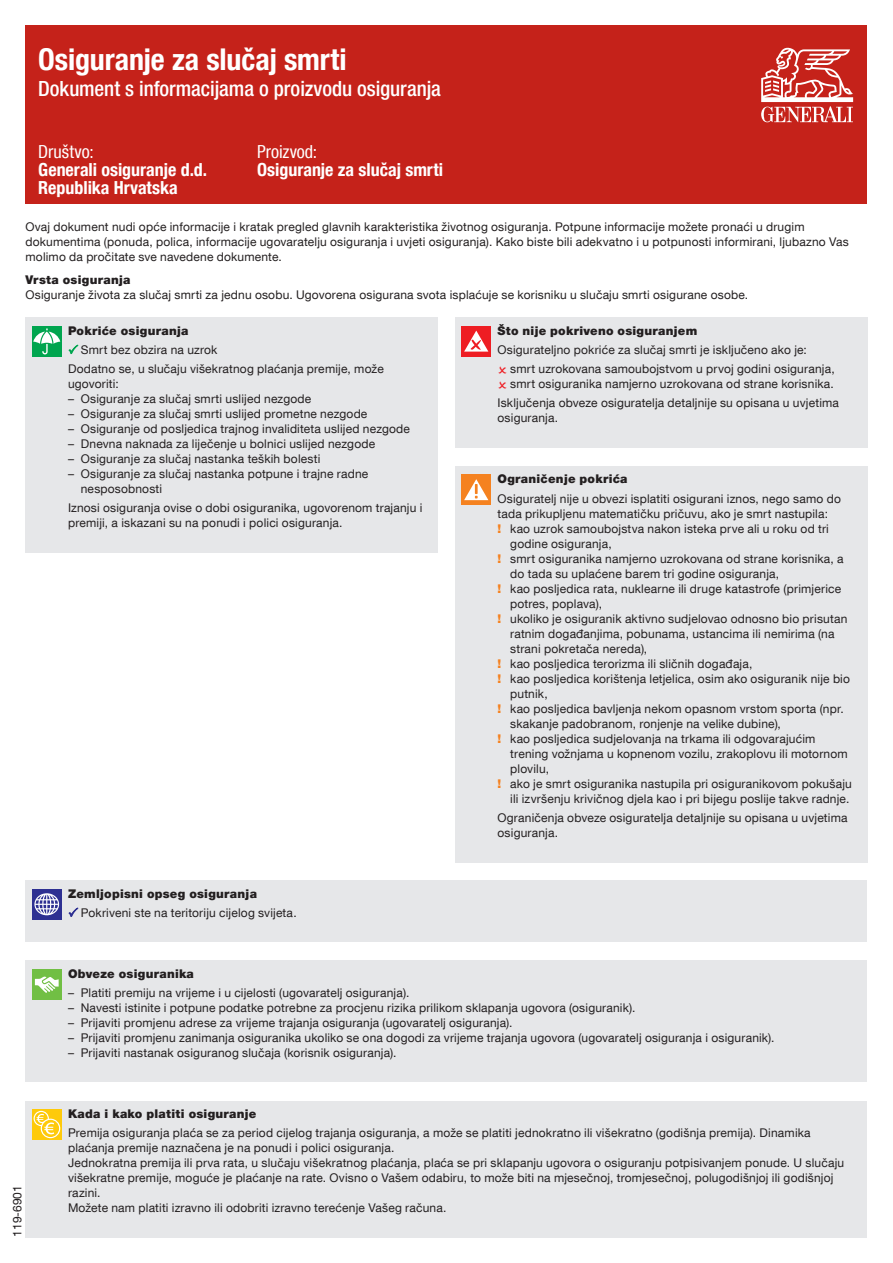
<style>
.page{position:relative;width:893px;height:1263px;background:#fff}
.page>*{position:absolute;margin:0;border:0;box-sizing:border-box;transform-origin:0 0}
.t1{font:700 condensed 30px "Helvetica Neue LT Com";letter-spacing:-.005em;color:#fff}
.t2{font:500 condensed 21px "Helvetica Neue LT Com";color:#fff}
.t3{font:700 condensed 18px/18px "Helvetica Neue LT Com";color:#fff}
.t4{font:condensed 18px "Helvetica Neue LT Com";color:#fff}
.t5{font:12px/15px "Helvetica Neue LT Com";letter-spacing:.015em;color:#231f20}
.t6{font:900 12px "Helvetica Neue LT Com";letter-spacing:.025em;color:#231f20}
.s1{font-weight:900;color:#f58220}
</style>
<div class="page">
<div style="left:26px;top:26px;width:841px;height:178px;background:#c5221a"></div>
<svg style="left:761px;top:47px;width:92px;height:75px"></svg>
<div style="left:26px;top:318px;width:412px;height:235px;background:#e6e7e9"></div>
<div style="left:32px;top:326px;width:30px;height:31px;background:#00a54f"></div>
<svg style="left:33px;top:328px;width:27px;height:26px"></svg>
<div style="left:455px;top:318px;width:412px;height:130px;background:#e6e7e9"></div>
<div style="left:461px;top:326px;width:30px;height:31px;background:#ee1d23"></div>
<svg style="left:464px;top:331px;width:24px;height:21px"></svg>
<div style="left:455px;top:466px;width:412px;height:396px;background:#e6e7e9"></div>
<div style="left:461px;top:475px;width:30px;height:30px;background:#f58220"></div>
<svg style="left:464px;top:479px;width:24px;height:21px"></svg>
<div style="left:26px;top:880px;width:841px;height:62px;background:#e6e7e9"></div>
<div style="left:32px;top:889px;width:30px;height:30px;background:#2e3092"></div>
<svg style="left:34px;top:893px;width:25px;height:22px"></svg>
<div style="left:26px;top:960px;width:841px;height:122px;background:#e6e7e9"></div>
<div style="left:32px;top:969px;width:30px;height:30px;background:#71bf44"></div>
<svg style="left:35px;top:976px;width:24px;height:17px"></svg>
<div style="left:26px;top:1100px;width:841px;height:137px;background:#e6e7e9"></div>
<div style="left:32px;top:1109px;width:30px;height:31px;background:#feca0a"></div>
<svg style="left:34px;top:1111px;width:26px;height:27px"></svg>
<h1 class="t1" style="left:38px;top:49px;width:310px">Osiguranje za slučaj smrti</h1>
<h2 class="t2" style="left:38px;top:81px;width:404px">Dokument s informacijama o proizvodu osiguranja</h2>
<h3 class="t4" style="left:38px;top:145px;width:57px">Društvo:</h3>
<h3 class="t3" style="left:38px;top:163px;width:170px">Generali osiguranje d.d.<br>Republika Hrvatska</h3>
<h3 class="t4" style="left:257px;top:145px;width:61px">Proizvod:</h3>
<h3 class="t3" style="left:257px;top:163px;width:187px">Osiguranje za slučaj smrti</h3>
<p class="t5" style="left:26px;top:221px;width:825px">Ovaj dokument nudi opće informacije i kratak pregled glavnih karakteristika životnog osiguranja. Potpune informacije možete pronaći u drugim dokumentima (ponuda, polica, informacije ugovaratelju osiguranja i uvjeti osiguranja). Kako biste bili adekvatno i u potpunosti informirani, ljubazno Vas molimo da pročitate sve navedene dokumente.</p>
<p class="t6" style="left:26px;top:276px;width:107px">Vrsta osiguranja</p>
<p class="t5" style="left:26px;top:289px;width:724px">Osiguranje života za slučaj smrti za jednu osobu. Ugovorena osigurana svota isplaćuje se korisniku u slučaju smrti osigurane osobe.</p>
<p class="t6" style="left:68px;top:326px;width:122px">Pokriće osiguranja</p>
<p class="t5" style="left:68px;top:342px;width:317px;line-height:19.2px;text-indent:13px">Smrt bez obzira na uzrok<br>Dodatno se, u slučaju višekratnog plaćanja premije, može</p>
<p class="t5" style="left:68px;top:378px;width:52px">ugovoriti:</p>
<p class="t5" style="left:68px;top:393px;width:245px">– Osiguranje za slučaj smrti uslijed nezgode</p>
<p class="t5" style="left:68px;top:408px;width:301px">– Osiguranje za slučaj smrti uslijed prometne nezgode</p>
<p class="t5" style="left:68px;top:423px;width:343px">– Osiguranje od posljedica trajnog invaliditeta uslijed nezgode</p>
<p class="t5" style="left:68px;top:438px;width:309px">– Dnevna naknada za liječenje u bolnici uslijed nezgode</p>
<p class="t5" style="left:68px;top:453px;width:254px">– Osiguranje za slučaj nastanka teških bolesti</p>
<p class="t5" style="left:81px;top:468px;width:289px;text-indent:-13px">– Osiguranje za slučaj nastanka potpune i trajne radne nesposobnosti</p>
<p class="t5" style="left:68px;top:502px;width:356px">Iznosi osiguranja ovise o dobi osiguranika, ugovorenom trajanju i premiji, a iskazani su na ponudi i polici osiguranja.</p>
<p class="t6" style="left:497px;top:326px;width:201px">Što nije pokriveno osiguranjem</p>
<p class="t5" style="left:510px;top:342px;width:326px;line-height:19.2px;text-indent:-13px">Osigurateljno pokriće za slučaj smrti je isključeno ako je: smrt uzrokovana samoubojstvom u prvoj godini osiguranja,</p>
<p class="t5" style="left:497px;top:376px;width:343px;line-height:19.2px;text-indent:13px">smrt osiguranika namjerno uzrokovana od strane korisnika.<br>Isključenja obveze osiguratelja detaljnije su opisana u uvjetima</p>
<p class="t5" style="left:497px;top:412px;width:62px">osiguranja.</p>
<p class="t6" style="left:497px;top:475px;width:132px">Ograničenje pokrića</p>
<p class="t5" style="left:497px;top:492px;width:345px">Osiguratelj nije u obvezi isplatiti osigurani iznos, nego samo do</p>
<p class="t5" style="left:497px;top:507px;width:332px">tada prikupljenu matematičku pričuvu, ako je smrt nastupila:</p>
<p class="t5" style="left:497px;top:522px;width:333px"><span class="s1">!</span> kao uzrok samoubojstva nakon isteka prve ali u roku od tri</p>
<p class="t5" style="left:510px;top:537px;width:103px">godine osiguranja,</p>
<p class="t5" style="left:497px;top:552px;width:348px"><span class="s1">!</span> smrt osiguranika namjerno uzrokovana od strane korisnika, a</p>
<p class="t5" style="left:510px;top:567px;width:270px">do tada su uplaćene barem tri godine osiguranja,</p>
<p class="t5" style="left:497px;top:582px;width:345px"><span class="s1">!</span> kao posljedica rata, nuklearne ili druge katastrofe (primjerice</p>
<p class="t5" style="left:510px;top:597px;width:93px">potres, poplava),</p>
<p class="t5" style="left:497px;top:612px;width:351px"><span class="s1">!</span> ukoliko je osiguranik aktivno sudjelovao odnosno bio prisutan</p>
<p class="t5" style="left:510px;top:627px;width:326px">ratnim događanjima, pobunama, ustancima ili nemirima (na</p>
<p class="t5" style="left:510px;top:642px;width:139px">strani pokretača nereda),</p>
<p class="t5" style="left:497px;top:657px;width:256px"><span class="s1">!</span> kao posljedica terorizma ili sličnih događaja,</p>
<p class="t5" style="left:497px;top:672px;width:354px"><span class="s1">!</span> kao posljedica korištenja letjelica, osim ako osiguranik nije bio</p>
<p class="t5" style="left:510px;top:687px;width:39px">putnik,</p>
<p class="t5" style="left:497px;top:702px;width:348px"><span class="s1">!</span> kao posljedica bavljenja nekom opasnom vrstom sporta (npr.</p>
<p class="t5" style="left:510px;top:717px;width:272px">skakanje padobranom, ronjenje na velike dubine),</p>
<p class="t5" style="left:497px;top:732px;width:319px"><span class="s1">!</span> kao posljedica sudjelovanja na trkama ili odgovarajućim</p>
<p class="t5" style="left:510px;top:747px;width:339px">trening vožnjama u kopnenom vozilu, zrakoplovu ili motornom</p>
<p class="t5" style="left:510px;top:762px;width:40px">plovilu,</p>
<p class="t5" style="left:497px;top:777px;width:356px"><span class="s1">!</span> ako je smrt osiguranika nastupila pri osiguranikovom pokušaju</p>
<p class="t5" style="left:510px;top:792px;width:341px">ili izvršenju krivičnog djela kao i pri bijegu poslije takve radnje.</p>
<p class="t5" style="left:497px;top:812px;width:352px">Ograničenja obveze osiguratelja detaljnije su opisana u uvjetima osiguranja.</p>
<p class="t6" style="left:68px;top:889px;width:190px">Zemljopisni opseg osiguranja</p>
<p class="t5" style="left:81px;top:907px;width:217px">Pokriveni ste na teritoriju cijelog svijeta.</p>
<p class="t5" style="left:12px;top:1236px;width:53px;rotate:-90deg">119-6901</p>
<p class="t6" style="left:68px;top:969px;width:127px">Obveze osiguranika</p>
<p class="t5" style="left:68px;top:987px;width:343px">– Platiti premiju na vrijeme i u cijelosti (ugovaratelj osiguranja).</p>
<p class="t5" style="left:68px;top:1002px;width:569px">– Navesti istinite i potpune podatke potrebne za procjenu rizika prilikom sklapanja ugovora (osiguranik).</p>
<p class="t5" style="left:68px;top:1017px;width:446px">– Prijaviti promjenu adrese za vrijeme trajanja osiguranja (ugovaratelj osiguranja).</p>
<p class="t5" style="left:68px;top:1032px;width:708px">– Prijaviti promjenu zanimanja osiguranika ukoliko se ona dogodi za vrijeme trajanja ugovora (ugovaratelj osiguranja i osiguranik).</p>
<p class="t5" style="left:68px;top:1047px;width:330px">– Prijaviti nastanak osiguranog slučaja (korisnik osiguranja).</p>
<p class="t6" style="left:68px;top:1109px;width:190px">Kada i kako platiti osiguranje</p>
<p class="t5" style="left:68px;top:1127px;width:778px">Premija osiguranja plaća se za period cijelog trajanja osiguranja, a može se platiti jednokratno ili višekratno (godišnja premija). Dinamika plaćanja premije naznačena je na ponudi i polici osiguranja.<br>Jednokratna premija ili prva rata, u slučaju višekratnog plaćanja, plaća se pri sklapanju ugovora o osiguranju potpisivanjem ponude. U slučaju višekratne premije, moguće je plaćanje na rate. Ovisno o Vašem odabiru, to može biti na mjesečnoj, tromjesečnoj, polugodišnjoj ili godišnjoj razini.<br>Možete nam platiti izravno ili odobriti izravno terećenje Vašeg računa.</p>
</div>
